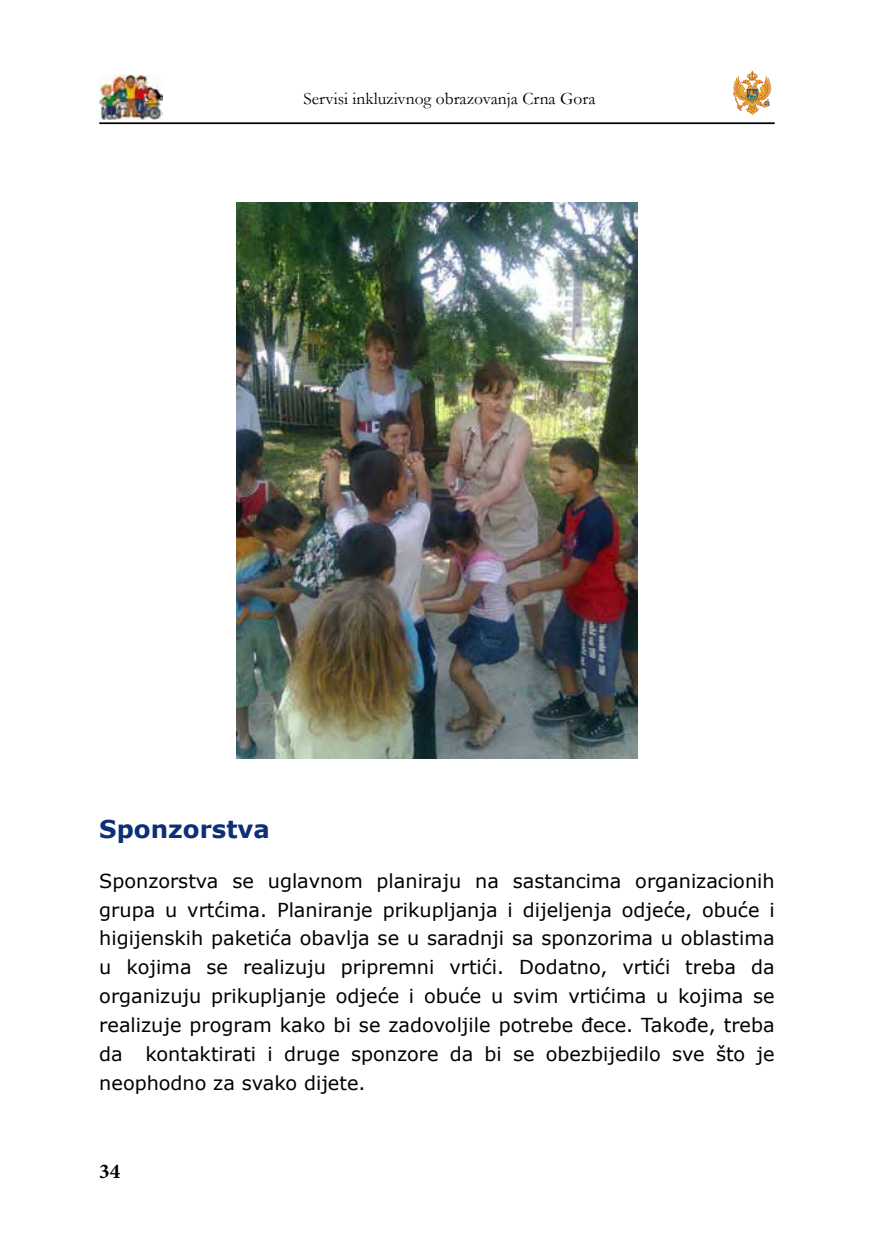
<style>
.page{position:relative;width:874px;height:1241px;background:#fff}
.page>*{position:absolute;margin:0;border:0;box-sizing:border-box;transform-origin:0 0}
.t1{font:700 24.5px "Verdana";color:#0d2f76}
.t2{font:700 21px "Minion Pro";color:#000}
.t3{font:19.25px/28.9px "Verdana";color:#000;text-align:justify}
.t4{font:17.5px "Garamond";color:#000}
</style>
<div class="page">
<hr style="left:99px;top:122px;width:675px;height:2px;background:#000">
<img style="left:99px;top:74px;width:63px;height:45px">
<svg style="left:733px;top:71px;width:38px;height:44px"></svg>
<img style="left:236px;top:202px;width:401px;height:556px">
<p class="t4" style="left:303px;top:87px;width:293px">Servisi inkluzivnog obrazovanja Crna Gora</p>
<p class="t1" style="left:99px;top:811px;width:172px">Sponzorstva</p>
<p class="t3" style="left:99px;top:865px;width:676px">Sponzorstva se uglavnom planiraju na sastancima organizacionih grupa u vrtćima. Planiranje prikupljanja i dijeljenja odjeće, obuće i higijenskih paketića obavlja se u saradnji sa sponzorima u oblastima u kojima se realizuju pripremni vrtići. Dodatno, vrtići treba da organizuju prikupljanje odjeće i obuće u svim vrtićima u kojima se realizuje program kako bi se zadovoljile potrebe đece. Takođe, treba da kontaktirati i druge sponzore da bi se obezbijedilo sve što je neophodno za svako dijete.</p>
<p class="t2" style="left:99px;top:1156px;width:22px">34</p>
</div>
